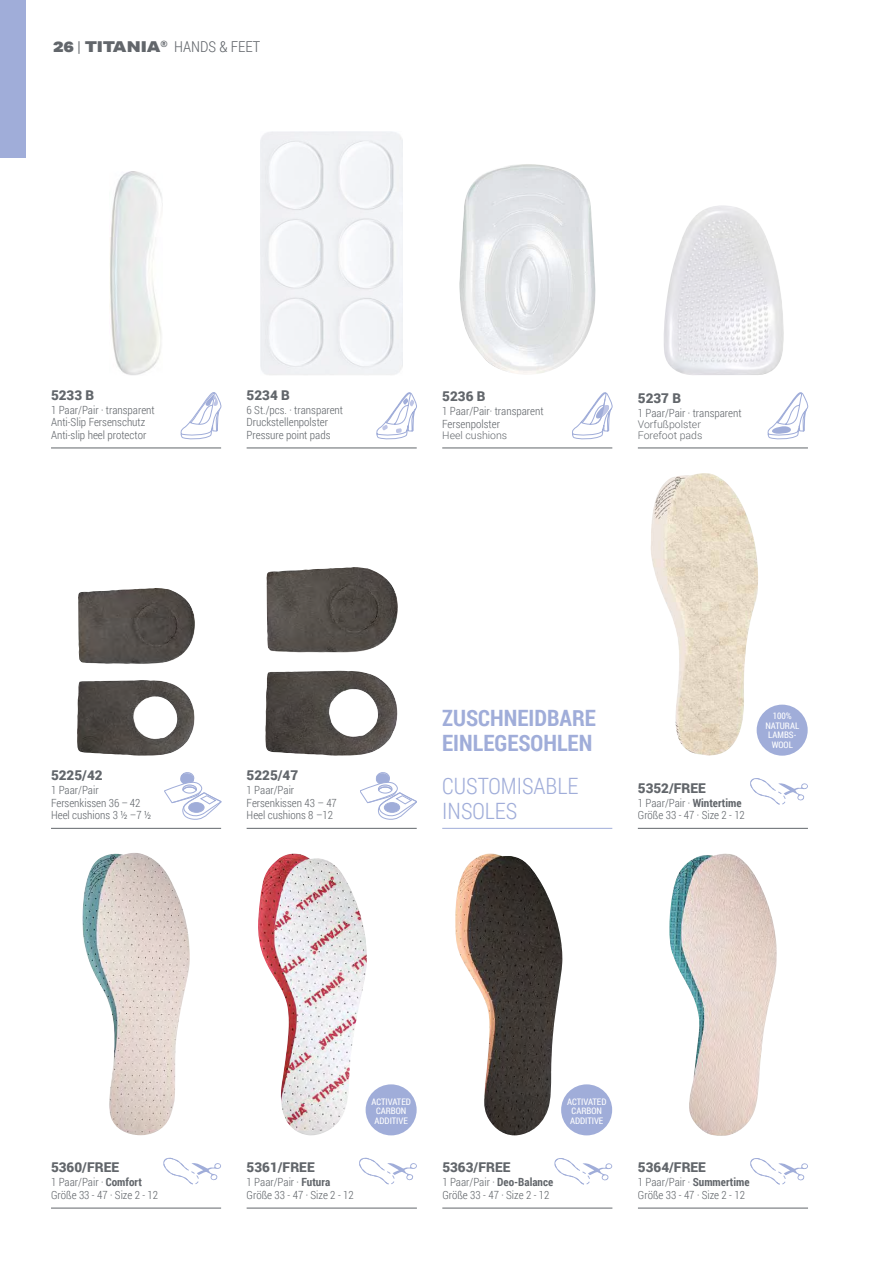
<style>
.page{position:relative;width:893px;height:1263px;background:#fff}
.page>*{position:absolute;margin:0;border:0;box-sizing:border-box;transform-origin:0 0}
.t1{font:700 22.5px/25.5px "Roboto Condensed";color:#a0add9}
.t2{font:300 22.5px/25.5px "Roboto Condensed";color:#a0add9}
.t3{font:300 15px "Roboto Condensed";color:#62666b}
.t4{font:900 13.5px "Roboto";color:#62666b}
.t5{font:300 11.25px/12.8px "Roboto Condensed";color:#62666b}
.t6{font:300 10.5px/11.2px "Roboto";color:#62666b}
.t7{font:9px/9.8px "Roboto Condensed";color:#fff;text-align:center}
.s1{font-family:"Aktiv Grotesk Ex";font-weight:900}
.s2{font-weight:400}
.s3{font-weight:700}
</style>
<div class="page">
<div style="left:0;top:0;width:26px;height:158px;background:#a0add9"></div>
<img style="left:77px;top:588px;width:118px;height:168px">
<img style="left:265px;top:567px;width:133px;height:189px">
<img style="left:664px;top:205px;width:120px;height:170px">
<img style="left:650px;top:473px;width:109px;height:282px">
<img style="left:82px;top:853px;width:108px;height:282px">
<img style="left:258px;top:853px;width:109px;height:283px">
<img style="left:455px;top:853px;width:108px;height:282px">
<img style="left:669px;top:853px;width:108px;height:283px">
<img style="left:459px;top:164px;width:137px;height:210px">
<img style="left:110px;top:171px;width:53px;height:204px">
<img style="left:261px;top:131px;width:142px;height:244px">
<hr style="left:247px;top:828px;width:170px;height:1px;background:#62666b">
<hr style="left:51px;top:828px;width:170px;height:1px;background:#62666b">
<hr style="left:638px;top:448px;width:170px;height:1px;background:#62666b">
<hr style="left:638px;top:828px;width:170px;height:1px;background:#62666b">
<hr style="left:442px;top:828px;width:170px;height:1px;background:#a0add9">
<hr style="left:247px;top:1208px;width:170px;height:1px;background:#62666b">
<hr style="left:442px;top:1208px;width:170px;height:1px;background:#62666b">
<hr style="left:638px;top:1208px;width:170px;height:1px;background:#62666b">
<hr style="left:51px;top:1208px;width:170px;height:1px;background:#62666b">
<hr style="left:442px;top:448px;width:170px;height:1px;background:#62666b">
<hr style="left:247px;top:448px;width:170px;height:1px;background:#62666b">
<hr style="left:51px;top:448px;width:170px;height:1px;background:#62666b">
<svg style="left:767px;top:392px;width:41px;height:48px"></svg>
<svg style="left:164px;top:772px;width:57px;height:47px"></svg>
<svg style="left:360px;top:772px;width:57px;height:47px"></svg>
<div style="left:757px;top:705px;width:51px;height:51px;background:#a0add9;border-radius:50%"></div>
<div style="left:366px;top:1084px;width:51px;height:51px;background:#a0add9;border-radius:50%"></div>
<div style="left:561px;top:1084px;width:51px;height:51px;background:#a0add9;border-radius:50%"></div>
<svg style="left:750px;top:778px;width:58px;height:27px"></svg>
<svg style="left:163px;top:1157px;width:58px;height:27px"></svg>
<svg style="left:359px;top:1157px;width:58px;height:27px"></svg>
<svg style="left:750px;top:1158px;width:58px;height:26px"></svg>
<svg style="left:554px;top:1158px;width:59px;height:26px"></svg>
<svg style="left:572px;top:392px;width:41px;height:48px"></svg>
<svg style="left:181px;top:392px;width:40px;height:47px"></svg>
<svg style="left:376px;top:392px;width:41px;height:48px"></svg>
<h2 class="t3" style="left:53px;top:36px;width:209px"><span class="s1">26</span> <span class="s2">|</span> <span class="s1">TITANIA</span><sup>®</sup> HANDS &amp; FEET</h2>
<p class="t4" style="left:51px;top:385px;width:45px">5233 B</p>
<p class="t5" style="left:51px;top:403px;width:105px">1 Paar/Pair · transparent<br>Anti-Slip Fersenschutz<br>Anti-slip heel protector</p>
<p class="t4" style="left:247px;top:385px;width:45px">5234 B</p>
<p class="t5" style="left:247px;top:403px;width:98px">6 St./pcs. · transparent<br>Druckstellenpolster<br>Pressure point pads</p>
<p class="t4" style="left:442px;top:387px;width:45px">5236 B</p>
<p class="t5" style="left:442px;top:404px;width:103px">1 Paar/Pair· transparent<br>Fersenpolster</p>
<p class="t6" style="left:442px;top:429px;width:67px">Heel cushions</p>
<p class="t4" style="left:638px;top:388px;width:45px">5237 B</p>
<p class="t5" style="left:638px;top:406px;width:105px">1 Paar/Pair · transparent</p>
<p class="t6" style="left:638px;top:418px;width:66px">Vorfußpolster<br>Forefoot pads</p>
<p class="t4" style="left:51px;top:765px;width:53px">5225/42</p>
<p class="t5" style="left:51px;top:783px;width:102px">1 Paar/Pair<br>Fersenkissen 36 – 42<br>Heel cushions 3 ½ –7 ½</p>
<p class="t4" style="left:247px;top:765px;width:53px">5225/47</p>
<p class="t5" style="left:247px;top:783px;width:92px">1 Paar/Pair<br>Fersenkissen 43 – 47<br>Heel cushions 8 –12</p>
<h1 class="t1" style="left:442px;top:704px;width:155px">ZUSCHNEIDBARE<br>EINLEGESOHLEN</h1>
<h1 class="t2" style="left:442px;top:772px;width:138px">CUSTOMISABLE<br>INSOLES</h1>
<p class="t4" style="left:638px;top:778px;width:70px">5352/FREE</p>
<p class="t5" style="left:638px;top:796px;width:109px">1 Paar/Pair · <span class="s3">Wintertime<br></span>Größe 33 - 47 · Size 2 - 12</p>
<p class="t7" style="left:765px;top:710px;width:35px">100%<br>NATURAL<br>LAMBS-<br>WOOL</p>
<p class="t4" style="left:51px;top:1158px;width:70px">5360/FREE</p>
<p class="t5" style="left:51px;top:1176px;width:109px">1 Paar/Pair · <span class="s3">Comfort<br></span>Größe 33 - 47 · Size 2 - 12</p>
<p class="t4" style="left:247px;top:1158px;width:70px">5361/FREE</p>
<p class="t5" style="left:247px;top:1176px;width:109px">1 Paar/Pair · <span class="s3">Futura<br></span>Größe 33 - 47 · Size 2 - 12</p>
<p class="t7" style="left:372px;top:1096px;width:41px">ACTIVATED<br>CARBON<br>ADDITIVE</p>
<p class="t7" style="left:567px;top:1096px;width:41px">ACTIVATED<br>CARBON<br>ADDITIVE</p>
<p class="t4" style="left:442px;top:1158px;width:70px">5363/FREE</p>
<p class="t5" style="left:442px;top:1176px;width:112px">1 Paar/Pair · <span class="s3">Deo-Balance<br></span>Größe 33 - 47 · Size 2 - 12</p>
<p class="t4" style="left:638px;top:1158px;width:70px">5364/FREE</p>
<p class="t5" style="left:638px;top:1176px;width:113px">1 Paar/Pair · <span class="s3">Summertime<br></span>Größe 33 - 47 · Size 2 - 12</p>
</div>
